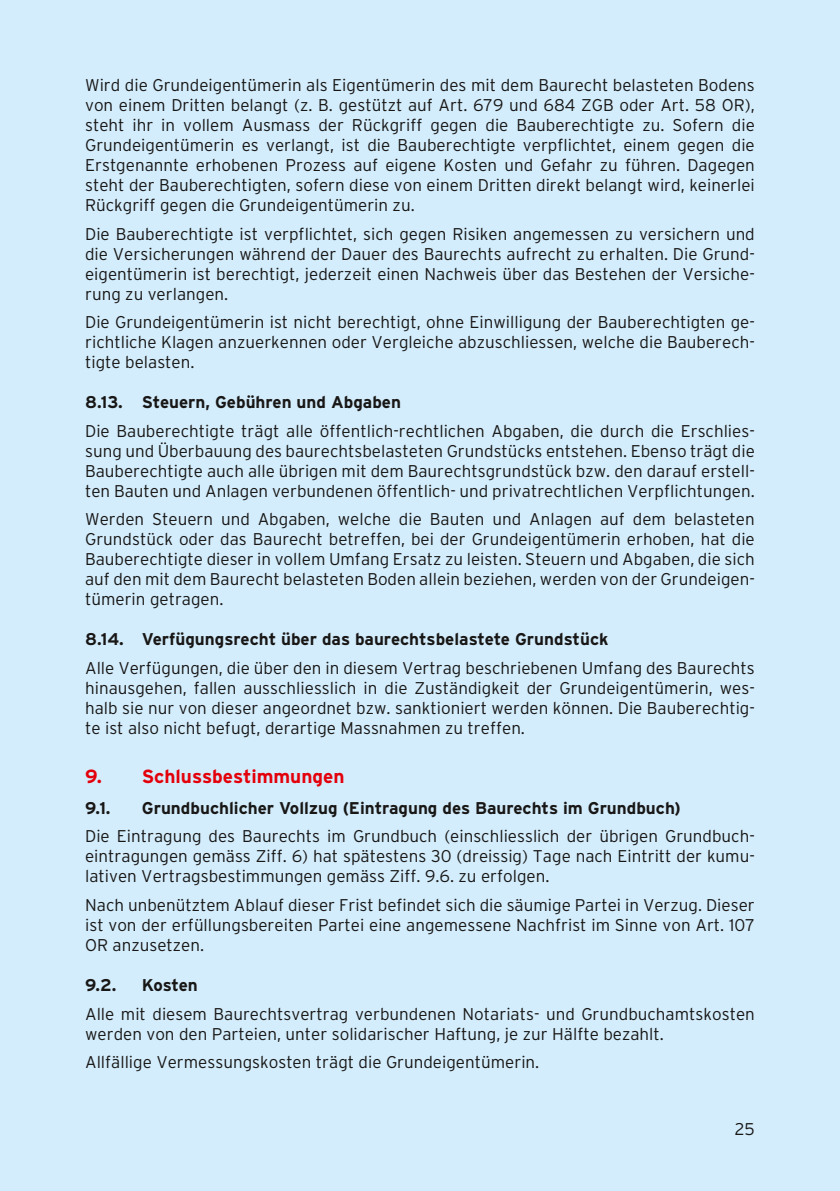
<style>
.page{position:relative;width:840px;height:1191px;background:#fff}
.page>*{position:absolute;margin:0;border:0;box-sizing:border-box;transform-origin:0 0}
.t1{font:700 19px "Interstate";color:#e3000b}
.t2{font:300 17px/20px "Interstate";color:#181716;text-align:justify}
.t3{font:700 17px "Interstate";color:#181716}
</style>
<div class="page">
<div style="left:0;top:0;width:839px;height:1191px;background:#d4edfc"></div>
<p class="t2" style="left:85px;top:75px;width:671px">Wird die Grundeigentümerin als Eigentümerin des mit dem Baurecht belasteten Bodens von einem Dritten belangt (z. B. gestützt auf Art. 679 und 684 ZGB oder Art. 58 OR), steht ihr in vollem Ausmass der Rückgriff gegen die Bauberechtigte zu. Sofern die Grundeigentümerin es verlangt, ist die Bauberechtigte verpflichtet, einem gegen die Erstgenannte erhobenen Prozess auf eigene Kosten und Gefahr zu führen. Dagegen steht der Bauberechtigten, sofern diese von einem Dritten direkt belangt wird, keinerlei Rückgriff gegen die Grundeigentümerin zu.</p>
<p class="t2" style="left:85px;top:224px;width:671px">Die Bauberechtigte ist verpflichtet, sich gegen Risiken angemessen zu versichern und die Versicherungen während der Dauer des Baurechts aufrecht zu erhalten. Die Grund&shy;eigentümerin ist berechtigt, jederzeit einen Nachweis über das Bestehen der Versiche&shy;rung zu verlangen.</p>
<p class="t2" style="left:85px;top:312px;width:671px">Die Grundeigentümerin ist nicht berechtigt, ohne Einwilligung der Bauberechtigten ge&shy;richtliche Klagen anzuerkennen oder Vergleiche abzuschliessen, welche die Bauberech&shy;tigte belasten.</p>
<p class="t3" style="left:85px;top:393px;width:317px">8.13. Steuern, Gebühren und Abgaben</p>
<p class="t2" style="left:85px;top:421px;width:671px">Die Bauberechtigte trägt alle öffentlich-rechtlichen Abgaben, die durch die Erschlies&shy;sung und Überbauung des baurechtsbelasteten Grundstücks entstehen. Ebenso trägt die Bauberechtigte auch alle übrigen mit dem Baurechtsgrundstück bzw. den darauf erstell&shy;ten Bauten und Anlagen verbundenen öffentlich- und privatrechtlichen Verpflichtungen.</p>
<p class="t2" style="left:85px;top:509px;width:671px">Werden Steuern und Abgaben, welche die Bauten und Anlagen auf dem belasteten Grundstück oder das Baurecht betreffen, bei der Grundeigentümerin erhoben, hat die Bauberechtigte dieser in vollem Umfang Ersatz zu leisten. Steuern und Abgaben, die sich auf den mit dem Baurecht belasteten Boden allein beziehen, werden von der Grundeigen&shy;tümerin getragen.</p>
<p class="t3" style="left:85px;top:630px;width:524px">8.14. Verfügungsrecht über das baurechtsbelastete Grundstück</p>
<p class="t2" style="left:85px;top:658px;width:671px">Alle Verfügungen, die über den in diesem Vertrag beschriebenen Umfang des Baurechts hinausgehen, fallen ausschliesslich in die Zuständigkeit der Grundeigentümerin, wes&shy;halb sie nur von dieser angeordnet bzw. sanktioniert werden können. Die Bauberechtig&shy;te ist also nicht befugt, derartige Massnahmen zu treffen.</p>
<p class="t1" style="left:85px;top:765px;width:261px">9. Schlussbestimmungen</p>
<p class="t3" style="left:85px;top:798px;width:27px">9.1.</p>
<p class="t3" style="left:142px;top:798px;width:540px">Grundbuchlicher Vollzug (Eintragung des Baurechts im Grundbuch)</p>
<p class="t2" style="left:85px;top:826px;width:670px">Die Eintragung des Baurechts im Grundbuch (einschliesslich der übrigen Grundbuch&shy;eintragungen gemäss Ziff. 6) hat spätestens 30 (dreissig) Tage nach Eintritt der kumu&shy;lativen Vertragsbestimmungen gemäss Ziff. 9.6. zu erfolgen.</p>
<p class="t2" style="left:85px;top:895px;width:670px">Nach unbenütztem Ablauf dieser Frist befindet sich die säumige Partei in Verzug. Dieser ist von der erfüllungsbereiten Partei eine angemessene Nachfrist im Sinne von Art. 107<br>OR anzusetzen.</p>
<p class="t3" style="left:85px;top:975px;width:33px">9.2.</p>
<p class="t3" style="left:142px;top:975px;width:57px">Kosten</p>
<p class="t2" style="left:85px;top:1003px;width:670px">Alle mit diesem Baurechtsvertrag verbundenen Notariats- und Grundbuchamtskosten werden von den Parteien, unter solidarischer Haftung, je zur Hälfte bezahlt.</p>
<p class="t2" style="left:85px;top:1052px;width:455px">Allfällige Vermessungskosten trägt die Grundeigentümerin.</p>
<p class="t2" style="left:734px;top:1118px;width:21px">25</p>
</div>
